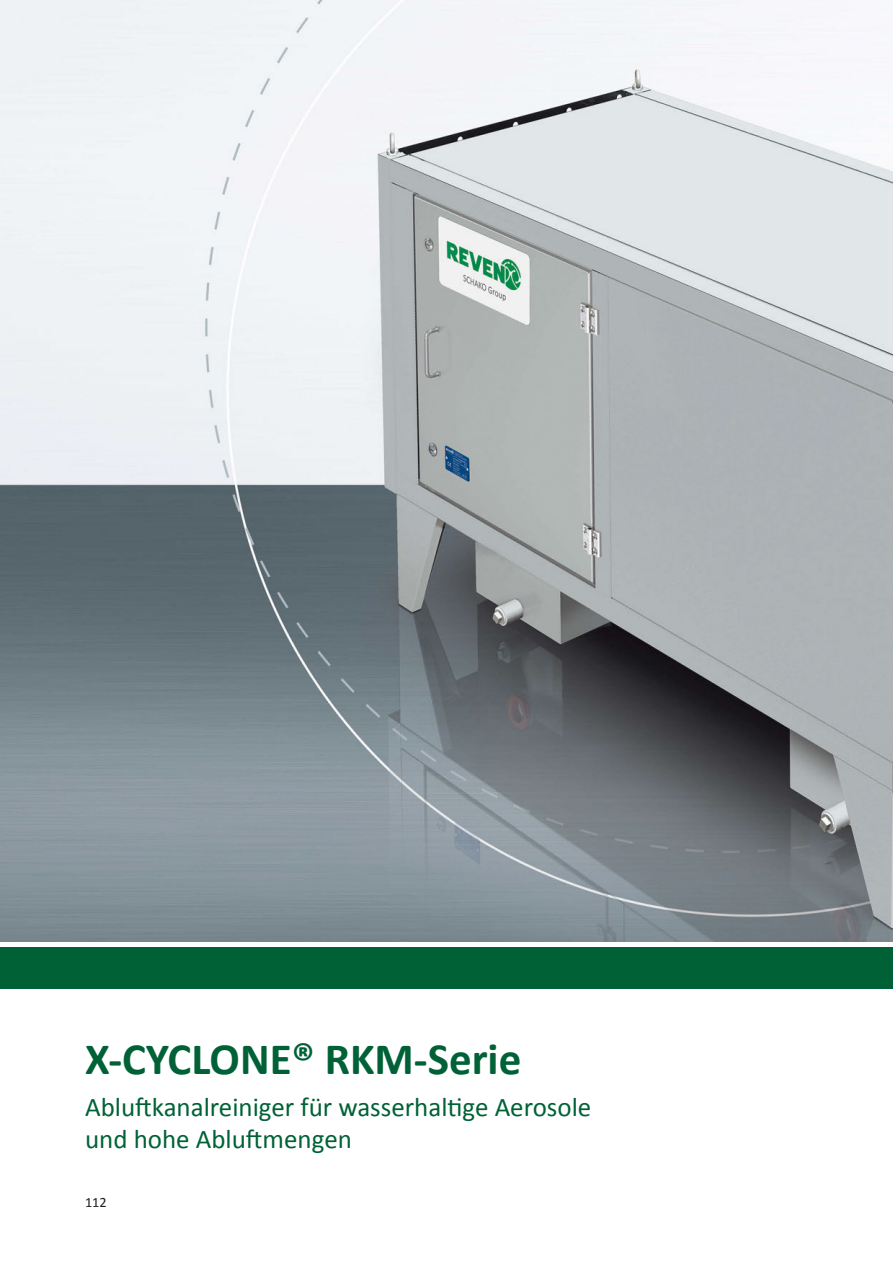
<style>
.page{position:relative;width:893px;height:1263px;background:#fff}
.page>*{position:absolute;margin:0;border:0;box-sizing:border-box;transform-origin:0 0}
.t1{font:700 45px "Calibri";color:#006137}
.t2{font:27px/32px "Calibri";color:#006137}
.t3{font:14.25px "Calibri";color:#231f20}
</style>
<div class="page">
<img style="left:0;top:0;width:893px;height:942px">
<div style="left:0;top:946px;width:893px;height:43px;background:#006137"></div>
<div style="left:0;top:942px;width:893px;height:5px;background:#fff"></div>
<h1 class="t1" style="left:85px;top:1037px;width:438px">X-CYCLONE® RKM-Serie</h1>
<p class="t2" style="left:85px;top:1090px;width:508px">Abluftkanalreiniger für wasserhaltige Aerosole und hohe Abluftmengen</p>
<p class="t3" style="left:85px;top:1193px;width:23px">112</p>
</div>
